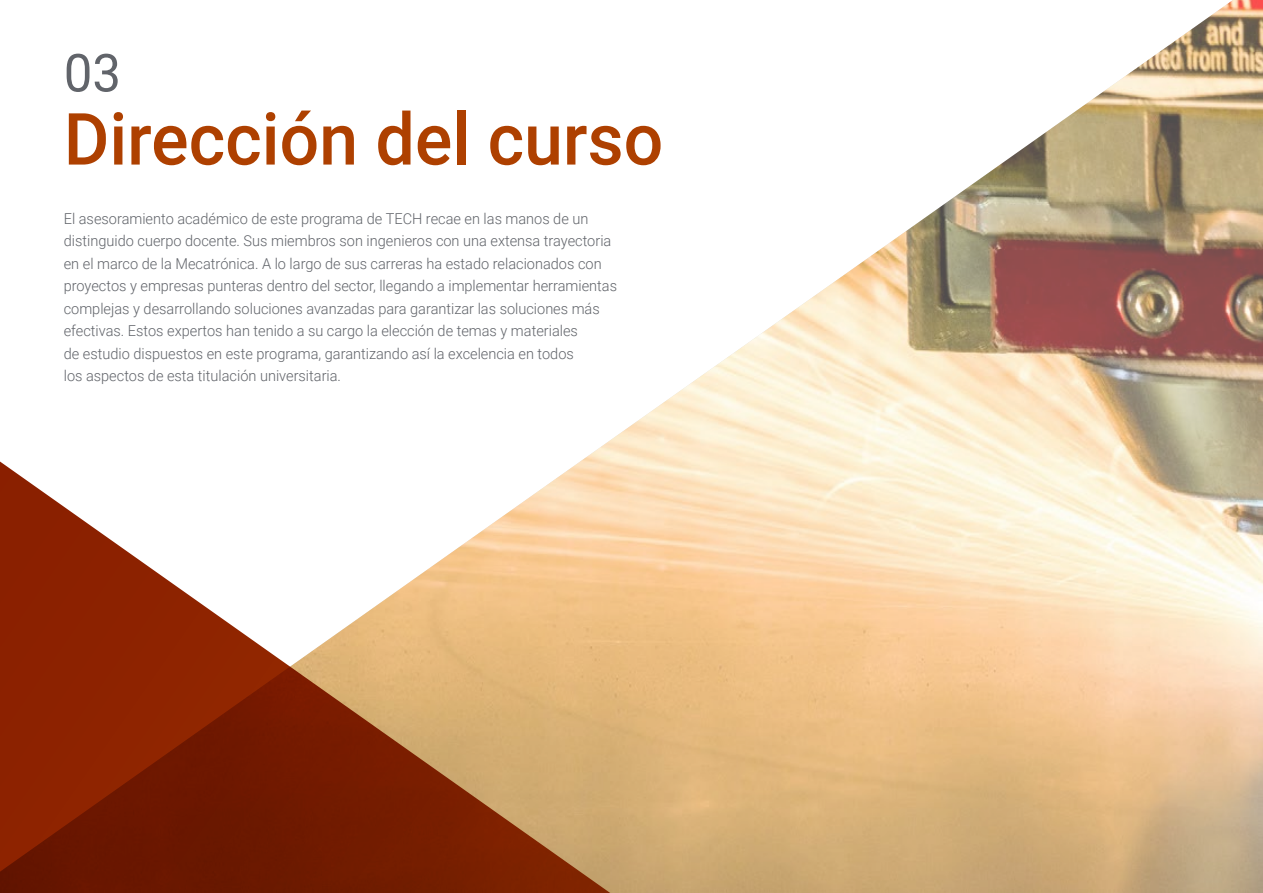
<style>
.page{position:relative;width:1263px;height:893px;background:#fff}
.page>*{position:absolute;margin:0;border:0;box-sizing:border-box;transform-origin:0 0}
.t1{font:500 72px "Roboto";color:#ae4000}
.t2{font:52.5px "Roboto";color:#61646a}
.t3{font:300 15px/22.5px "Roboto";color:#61646a}
</style>
<div class="page">
<img style="left:602px;top:0;width:661px;height:893px">
<svg style="left:0;top:446px;width:640px;height:447px"></svg>
<h2 class="t2" style="left:64px;top:36px;width:59px">03</h2>
<h1 class="t1" style="left:64px;top:89px;width:601px">Dirección del curso</h1>
<p class="t3" style="left:64px;top:207px;width:555px">El asesoramiento académico de este programa de TECH recae en las manos de un distinguido cuerpo docente. Sus miembros son ingenieros con una extensa trayectoria en el marco de la Mecatrónica. A lo largo de sus carreras ha estado relacionados con proyectos y empresas punteras dentro del sector, llegando a implementar herramientas complejas y desarrollando soluciones avanzadas para garantizar las soluciones más efectivas. Estos expertos han tenido a su cargo la elección de temas y materiales<br>de estudio dispuestos en este programa, garantizando así la excelencia en todos<br>los aspectos de esta titulación universitaria.</p>
</div>
